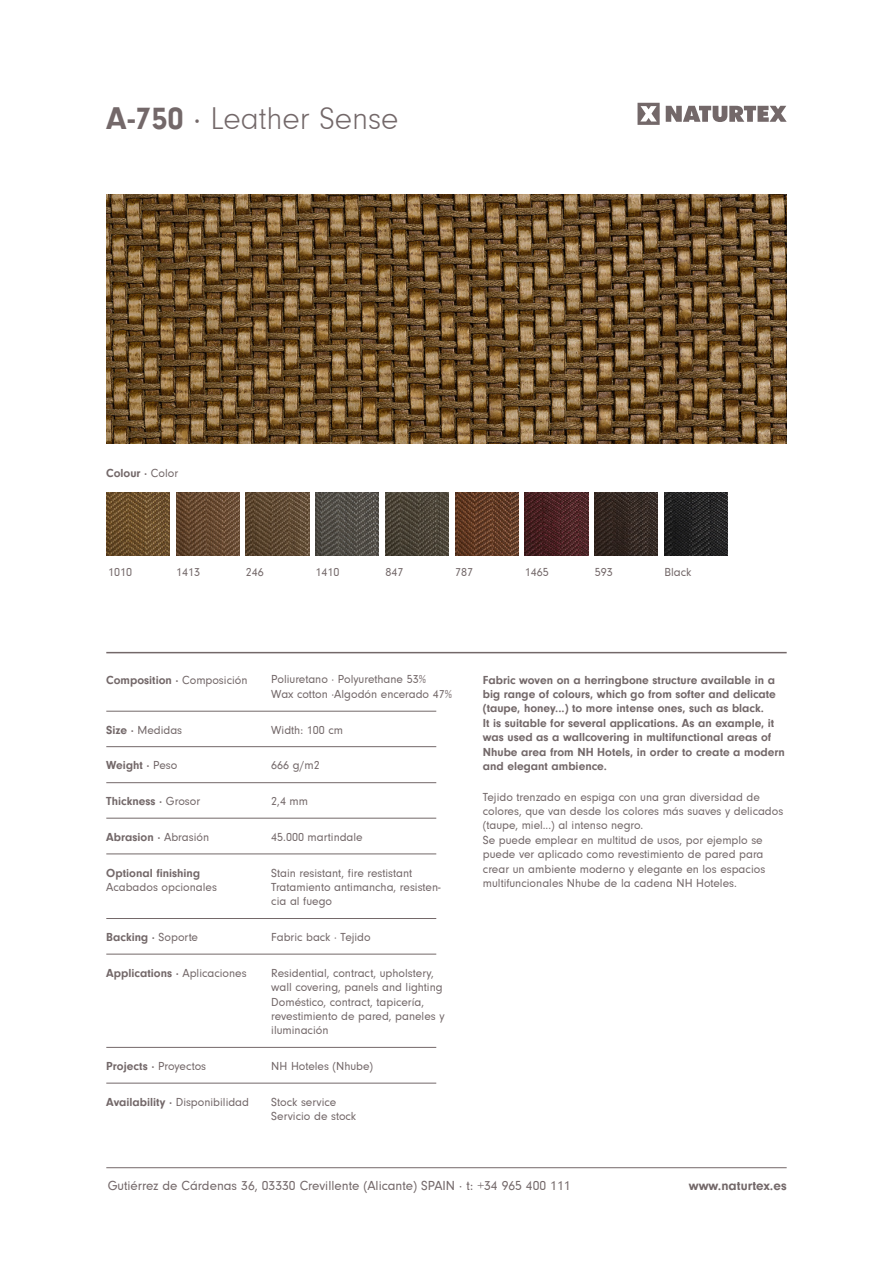
<style>
.page{position:relative;width:893px;height:1263px;background:#fff}
.page>*{position:absolute;margin:0;border:0;box-sizing:border-box;transform-origin:0 0}
.t1{font:300 32.4px "Neuzeit Gro";color:#736869}
.t2{font:13.5px "Neuzeit Gro";color:#736869}
.t3{font:700 13.5px "Neuzeit Gro";color:#736869}
.t4{font:12px/14.4px "Neuzeit Gro";color:#736869}
.t5{font:700 12px/14.4px "Neuzeit Gro";color:#736869;text-align:justify}
.s1{font-weight:700}
.s2{font-weight:400}
</style>
<div class="page">
<svg style="left:637px;top:103px;width:150px;height:22px"></svg>
<hr style="left:106px;top:711px;width:330px;height:1px;background:#736869">
<hr style="left:106px;top:746px;width:330px;height:1px;background:#736869">
<hr style="left:106px;top:782px;width:330px;height:1px;background:#736869">
<hr style="left:106px;top:954px;width:330px;height:1px;background:#736869">
<hr style="left:106px;top:1047px;width:330px;height:1px;background:#736869">
<hr style="left:106px;top:1083px;width:330px;height:1px;background:#736869">
<hr style="left:106px;top:818px;width:330px;height:1px;background:#736869">
<hr style="left:106px;top:854px;width:330px;height:1px;background:#736869">
<hr style="left:106px;top:918px;width:330px;height:1px;background:#736869">
<img style="left:176px;top:493px;width:63px;height:63px">
<img style="left:106px;top:194px;width:681px;height:250px">
<hr style="left:106px;top:652px;width:681px;height:1px;background:#736869">
<img style="left:246px;top:493px;width:63px;height:63px">
<img style="left:595px;top:493px;width:63px;height:63px">
<img style="left:525px;top:493px;width:63px;height:63px">
<img style="left:664px;top:493px;width:64px;height:63px">
<img style="left:385px;top:493px;width:64px;height:63px">
<img style="left:106px;top:493px;width:64px;height:63px">
<img style="left:455px;top:493px;width:63px;height:63px">
<img style="left:316px;top:493px;width:63px;height:63px">
<hr style="left:106px;top:1167px;width:681px;height:1px;background:#736869">
<p class="t1" style="left:106px;top:101px;width:294px"><span class="s1">A-750</span> <span class="s2">·</span> Leather Sense</p>
<p class="t5" style="left:106px;top:466px;width:73px">Colour · <span class="s2">Color</span></p>
<p class="t4" style="left:108px;top:565px;width:25px">1010</p>
<p class="t4" style="left:246px;top:565px;width:19px">246</p>
<p class="t4" style="left:316px;top:565px;width:25px">1410</p>
<p class="t4" style="left:385px;top:565px;width:19px">847</p>
<p class="t4" style="left:455px;top:565px;width:19px">787</p>
<p class="t4" style="left:525px;top:565px;width:25px">1465</p>
<p class="t4" style="left:595px;top:565px;width:19px">593</p>
<p class="t4" style="left:664px;top:565px;width:28px">Black</p>
<p class="t4" style="left:176px;top:565px;width:25px">1413</p>
<p class="t5" style="left:106px;top:672px;width:143px">Composition · <span class="s2">Composición</span></p>
<p class="t4" style="left:106px;top:723px;width:77px"><span class="s1">Size ·</span> Medidas</p>
<p class="t5" style="left:106px;top:758px;width:73px">Weight · <span class="s2">Peso</span></p>
<p class="t5" style="left:106px;top:794px;width:95px">Thickness · <span class="s2">Grosor</span></p>
<p class="t5" style="left:106px;top:830px;width:104px">Abrasion · <span class="s2">Abrasión</span></p>
<p class="t5" style="left:106px;top:866px;width:95px">Optional finishing</p>
<p class="t4" style="left:106px;top:880px;width:112px">Acabados opcionales</p>
<p class="t5" style="left:106px;top:930px;width:93px">Backing · <span class="s2">Soporte</span></p>
<p class="t5" style="left:106px;top:966px;width:142px">Applications · <span class="s2">Aplicaciones</span></p>
<p class="t5" style="left:106px;top:1059px;width:101px">Projects · <span class="s2">Proyectos</span></p>
<p class="t4" style="left:106px;top:1095px;width:144px"><span class="s1">Availability ·</span> Disponibilidad</p>
<p class="t4" style="left:271px;top:672px;width:156px">Poliuretano · Polyurethane 53%</p>
<p class="t4" style="left:271px;top:687px;width:182px">Wax cotton ·Algodón encerado 47%</p>
<p class="t4" style="left:271px;top:723px;width:73px">Width: 100 cm</p>
<p class="t4" style="left:271px;top:758px;width:50px">666 g/m2</p>
<p class="t4" style="left:271px;top:794px;width:38px">2,4 mm</p>
<p class="t4" style="left:271px;top:830px;width:93px">45.000 martindale</p>
<p class="t4" style="left:271px;top:866px;width:143px">Stain resistant, fire restistant</p>
<p class="t4" style="left:271px;top:880px;width:171px">Tratamiento antimancha, resisten&shy;cia al fuego</p>
<p class="t4" style="left:271px;top:930px;width:101px">Fabric back · Tejido</p>
<p class="t4" style="left:271px;top:966px;width:164px">Residential, contract, upholstery,</p>
<p class="t4" style="left:271px;top:980px;width:173px">wall covering, panels and lighting</p>
<p class="t4" style="left:271px;top:995px;width:154px">Doméstico, contract, tapicería,</p>
<p class="t4" style="left:271px;top:1009px;width:175px">revestimiento de pared, paneles y</p>
<p class="t4" style="left:271px;top:1023px;width:59px">iluminación</p>
<p class="t4" style="left:271px;top:1059px;width:103px">NH Hoteles (Nhube)</p>
<p class="t4" style="left:271px;top:1095px;width:66px">Stock service</p>
<p class="t4" style="left:271px;top:1109px;width:86px">Servicio de stock</p>
<p class="t5" style="left:483px;top:672px;width:295px">Fabric woven on a herringbone structure available in a big range of colours, which go from softer and delicate (taupe, honey...) to more intense ones, such as black.</p>
<p class="t5" style="left:483px;top:716px;width:303px;text-align:left">It is suitable for several applications. As an example, it was used as a wallcovering in multifunctional areas of Nhube area from NH Hotels, in order to create a modern and elegant ambience.</p>
<p class="t4" style="left:483px;top:790px;width:302px">Tejido trenzado en espiga con una gran diversidad de colores, que van desde los colores más suaves y delicados (taupe, miel...) al intenso negro.</p>
<p class="t4" style="left:483px;top:833px;width:284px">Se puede emplear en multitud de usos, por ejemplo se puede ver aplicado como revestimiento de pared para crear un ambiente moderno y elegante en los espacios multifuncionales Nhube de la cadena NH Hoteles.</p>
<p class="t2" style="left:108px;top:1178px;width:464px">Gutiérrez de Cárdenas 36, 03330 Crevillente (Alicante) SPAIN · t: +34 965 400 111</p>
<p class="t3" style="left:689px;top:1178px;width:99px">www.naturtex.es</p>
</div>
